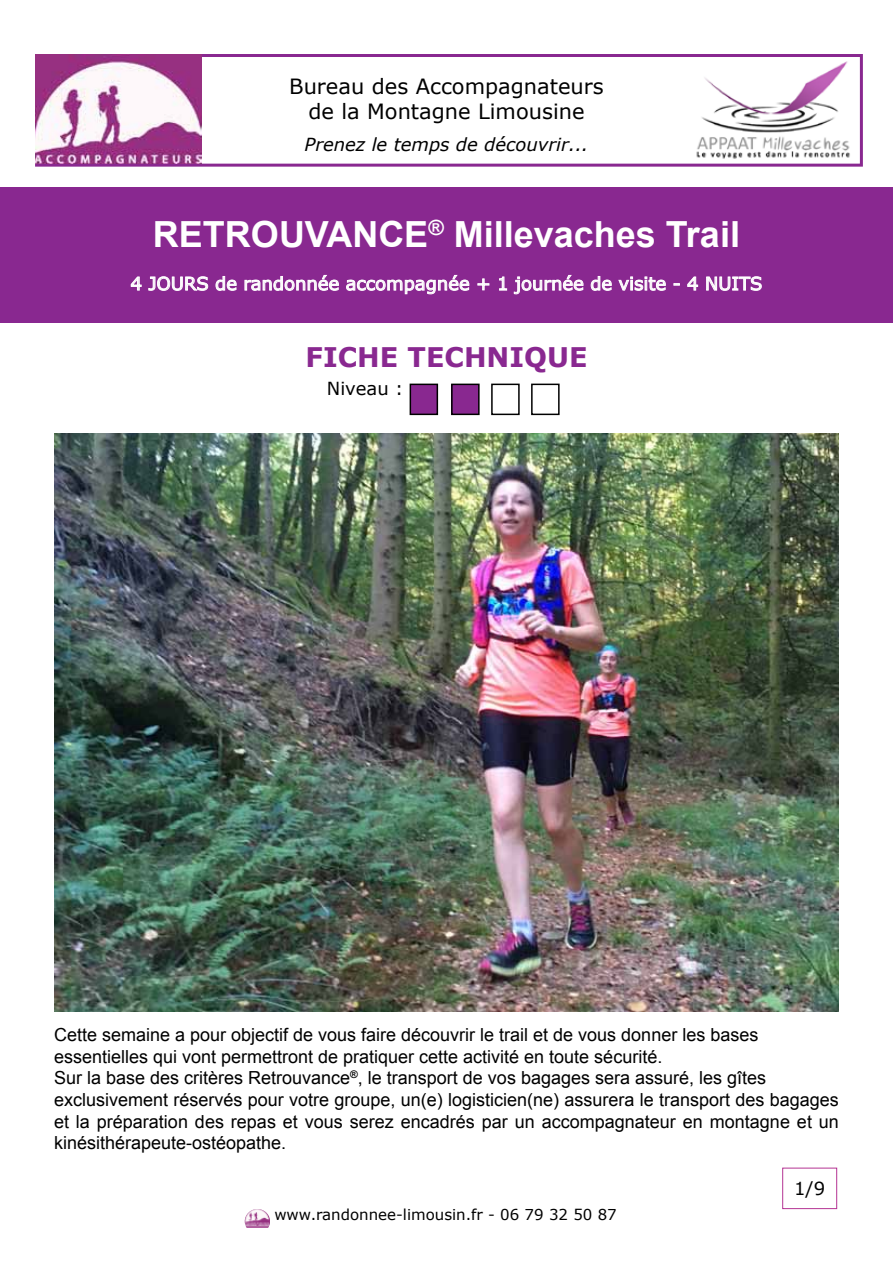
<style>
.page{position:relative;width:893px;height:1263px;background:#fff}
.page>*{position:absolute;margin:0;border:0;box-sizing:border-box;transform-origin:0 0}
.t1{font:700 36px "Arial";color:#fff}
.t2{font:700 27px "Verdana";color:#892890}
.t3{font:21px/25.2px "Verdana";color:#000;text-align:center}
.t4{font:18px/21.6px "Arial";color:#000}
.t5{font:18px "Verdana";color:#fff}
.t6{font:italic 18px "Verdana";color:#000}
.t7{font:18px "Verdana";color:#000}
.t8{font:15px "Verdana";color:#000}
</style>
<div class="page">
<img style="left:54px;top:433px;width:785px;height:578px">
<div style="left:35px;top:54px;width:828px;height:113px;background:#fff;border:3px solid #892890"></div>
<div style="left:0;top:187px;width:893px;height:135px;background:#892890"></div>
<svg style="left:131px;top:276px;width:11px;height:15px"></svg>
<svg style="left:148px;top:276px;width:60px;height:15px"></svg>
<svg style="left:215px;top:276px;width:22px;height:15px"></svg>
<svg style="left:244px;top:275px;width:95px;height:16px"></svg>
<svg style="left:346px;top:275px;width:124px;height:20px"></svg>
<svg style="left:477px;top:278px;width:13px;height:13px"></svg>
<svg style="left:499px;top:276px;width:8px;height:15px"></svg>
<svg style="left:514px;top:275px;width:70px;height:20px"></svg>
<svg style="left:590px;top:276px;width:22px;height:15px"></svg>
<svg style="left:618px;top:277px;width:48px;height:14px"></svg>
<svg style="left:687px;top:276px;width:11px;height:15px"></svg>
<svg style="left:706px;top:276px;width:56px;height:15px"></svg>
<div style="left:452px;top:384px;width:27px;height:30px;background:#892890"></div>
<div style="left:451px;top:384px;width:29px;height:31px;border:2px solid #000"></div>
<div style="left:491px;top:384px;width:29px;height:31px;background:#fff;border:2px solid #000"></div>
<div style="left:531px;top:384px;width:29px;height:31px;border:2px solid #000"></div>
<div style="left:410px;top:384px;width:27px;height:30px;background:#892890"></div>
<div style="left:410px;top:384px;width:28px;height:31px;border:2px solid #000"></div>
<img style="left:696px;top:61px;width:154px;height:98px">
<img style="left:35px;top:54px;width:167px;height:110px">
<div style="left:782px;top:1168px;width:55px;height:41px;border:1px solid #b43393"></div>
<img style="left:245px;top:1209px;width:25px;height:19px">
<p class="t3" style="left:289px;top:74px;width:316px">Bureau des Accompagnateurs de la Montagne Limousine</p>
<p class="t6" style="left:305px;top:132px;width:285px">Prenez le temps de découvrir...</p>
<h1 class="t1" style="left:153px;top:210px;width:588px">RETROUVANCE<sup>®</sup> Millevaches Trail</h1>
<p class="t5" style="left:131px;top:271px;width:633px">4 JOURS de randonnée accompagnée + 1 journée de visite - 4 NUITS</p>
<h2 class="t2" style="left:305px;top:338px;width:284px">FICHE TECHNIQUE</h2>
<p class="t7" style="left:327px;top:376px;width:78px">Niveau :</p>
<p class="t4" style="left:54px;top:1024px;width:786px">Cette semaine a pour objectif de vous faire découvrir le trail et de vous donner les bases essentielles qui vont permettront de pratiquer cette activité en toute sécurité.<br>Sur la base des critères Retrouvance<sup>®</sup>, le transport de vos bagages sera assuré, les gîtes exclusivement réservés pour votre groupe, un(e) logisticien(ne) assurera le transport des bagages et la préparation des repas et vous serez encadrés par un accompagnateur en montagne et un kinésithérapeute-ostéopathe.</p>
<p class="t8" style="left:274px;top:1205px;width:344px">www.randonnee-limousin.fr - 06 79 32 50 87</p>
<p class="t7" style="left:794px;top:1176px;width:33px">1/9</p>
</div>
